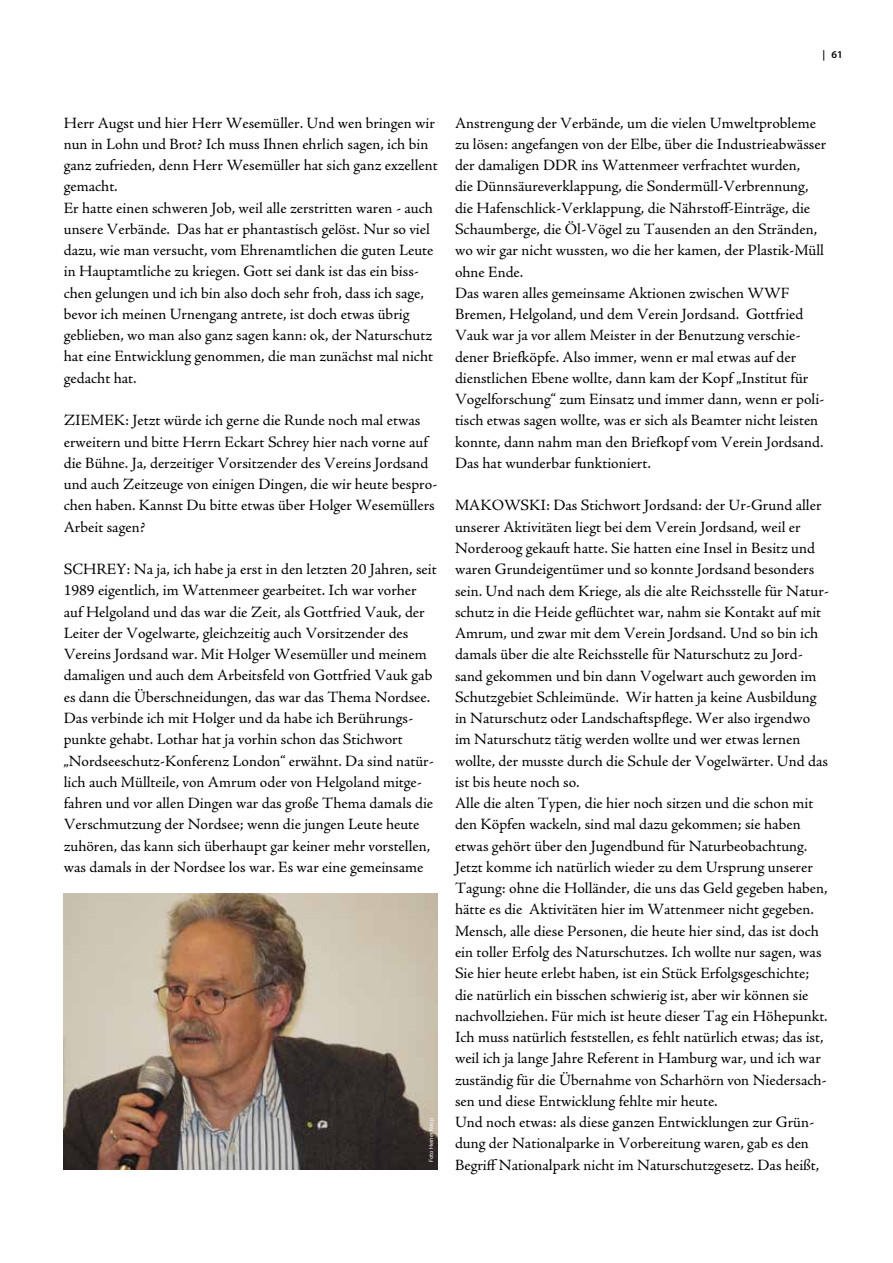
<style>
.page{position:relative;width:893px;height:1263px;background:#fff}
.page>*{position:absolute;margin:0;border:0;box-sizing:border-box;transform-origin:0 0}
.t1{font:15.75px/21.3px "Adobe Jenson Pro";color:#000}
.t2{font:600 10.5px "Myriad Pro";color:#000}
.t3{font:6px "Myriad Pro";color:#fff}
</style>
<div class="page">
<img style="left:64px;top:893px;width:374px;height:276px">
<p class="t2" style="left:822px;top:48px;width:22px">| 61</p>
<p class="t1" style="left:64px;top:112px;width:375px">Herr Augst und hier Herr Wesemüller. Und wen bringen wir nun in Lohn und Brot? Ich muss Ihnen ehrlich sagen, ich bin ganz zufrieden, denn Herr Wesemüller hat sich ganz exzellent gemacht.<br>Er hatte einen schweren Job, weil alle zerstritten waren - auch unsere Verbände. Das hat er phantastisch gelöst. Nur so viel dazu, wie man versucht, vom Ehrenamtlichen die guten Leute in Hauptamtliche zu kriegen. Gott sei dank ist das ein biss&shy;chen gelungen und ich bin also doch sehr froh, dass ich sage, bevor ich meinen Urnengang antrete, ist doch etwas übrig geblieben, wo man also ganz sagen kann: ok, der Naturschutz hat eine Entwicklung genommen, die man zunächst mal nicht gedacht hat.</p>
<p class="t1" style="left:64px;top:410px;width:375px">ZIEMEK: Jetzt würde ich gerne die Runde noch mal etwas erweitern und bitte Herrn Eckart Schrey hier nach vorne auf die Bühne. Ja, derzeitiger Vorsitzender des Vereins Jordsand und auch Zeitzeuge von einigen Dingen, die wir heute bespro&shy;chen haben. Kannst Du bitte etwas über Holger Wesemüllers Arbeit sagen?</p>
<p class="t1" style="left:64px;top:559px;width:374px">SCHREY: Na ja, ich habe ja erst in den letzten 20 Jahren, seit 1989 eigentlich, im Wattenmeer gearbeitet. Ich war vorher auf Helgoland und das war die Zeit, als Gottfried Vauk, der Leiter der Vogelwarte, gleichzeitig auch Vorsitzender des Vereins Jordsand war. Mit Holger Wesemüller und meinem damaligen und auch dem Arbeitsfeld von Gottfried Vauk gab es dann die Überschneidungen, das war das Thema Nordsee.<br>Das verbinde ich mit Holger und da habe ich Berührungs&shy;punkte gehabt. Lothar hat ja vorhin schon das Stichwort „Nordseeschutz-Konferenz London“ erwähnt. Da sind natür&shy;lich auch Müllteile, von Amrum oder von Helgoland mitge&shy;fahren und vor allen Dingen war das große Thema damals die Verschmutzung der Nordsee; wenn die jungen Leute heute zuhören, das kann sich überhaupt gar keiner mehr vorstellen, was damals in der Nordsee los war. Es war eine gemeinsame</p>
<p class="t3" style="left:427px;top:1161px;width:45px;rotate:-90deg">Foto Heiner Koop</p>
<p class="t1" style="left:455px;top:112px;width:373px">Anstrengung der Verbände, um die vielen Umweltprobleme zu lösen: angefangen von der Elbe, über die Industrieabwässer der damaligen DDR ins Wattenmeer verfrachtet wurden,<br>die Dünnsäureverklappung, die Sondermüll-Verbrennung, die Hafenschlick-Verklappung, die Nährstoff-Einträge, die Schaumberge, die Öl-Vögel zu Tausenden an den Stränden, wo wir gar nicht wussten, wo die her kamen, der Plastik-Müll ohne Ende.<br>Das waren alles gemeinsame Aktionen zwischen WWF Bremen, Helgoland, und dem Verein Jordsand. Gottfried Vauk war ja vor allem Meister in der Benutzung verschie&shy;dener Briefköpfe. Also immer, wenn er mal etwas auf der dienstlichen Ebene wollte, dann kam der Kopf „Institut für Vogelforschung“ zum Einsatz und immer dann, wenn er poli&shy;tisch etwas sagen wollte, was er sich als Beamter nicht leisten konnte, dann nahm man den Briefkopf vom Verein Jordsand.<br>Das hat wunderbar funktioniert.</p>
<p class="t1" style="left:455px;top:495px;width:376px">MAKOWSKI: Das Stichwort Jordsand: der Ur-Grund aller unserer Aktivitäten liegt bei dem Verein Jordsand, weil er Norderoog gekauft hatte. Sie hatten eine Insel in Besitz und waren Grundeigentümer und so konnte Jordsand besonders sein. Und nach dem Kriege, als die alte Reichsstelle für Natur&shy;schutz in die Heide geflüchtet war, nahm sie Kontakt auf mit Amrum, und zwar mit dem Verein Jordsand. Und so bin ich damals über die alte Reichsstelle für Naturschutz zu Jord&shy;sand gekommen und bin dann Vogelwart auch geworden im Schutzgebiet Schleimünde. Wir hatten ja keine Ausbildung in Naturschutz oder Landschaftspflege. Wer also irgendwo im Naturschutz tätig werden wollte und wer etwas lernen wollte, der musste durch die Schule der Vogelwärter. Und das ist bis heute noch so.<br>Alle die alten Typen, die hier noch sitzen und die schon mit den Köpfen wackeln, sind mal dazu gekommen; sie haben etwas gehört über den Jugendbund für Naturbeobachtung.<br>Jetzt komme ich natürlich wieder zu dem Ursprung unserer Tagung: ohne die Holländer, die uns das Geld gegeben haben, hätte es die Aktivitäten hier im Wattenmeer nicht gegeben.<br>Mensch, alle diese Personen, die heute hier sind, das ist doch ein toller Erfolg des Naturschutzes. Ich wollte nur sagen, was Sie hier heute erlebt haben, ist ein Stück Erfolgsgeschichte; die natürlich ein bisschen schwierig ist, aber wir können sie nachvollziehen. Für mich ist heute dieser Tag ein Höhepunkt.<br>Ich muss natürlich feststellen, es fehlt natürlich etwas; das ist, weil ich ja lange Jahre Referent in Hamburg war, und ich war zuständig für die Übernahme von Scharhörn von Niedersach&shy;sen und diese Entwicklung fehlte mir heute.<br>Und noch etwas: als diese ganzen Entwicklungen zur Grün&shy;dung der Nationalparke in Vorbereitung waren, gab es den Begriff Nationalpark nicht im Naturschutzgesetz. Das heißt,</p>
</div>
